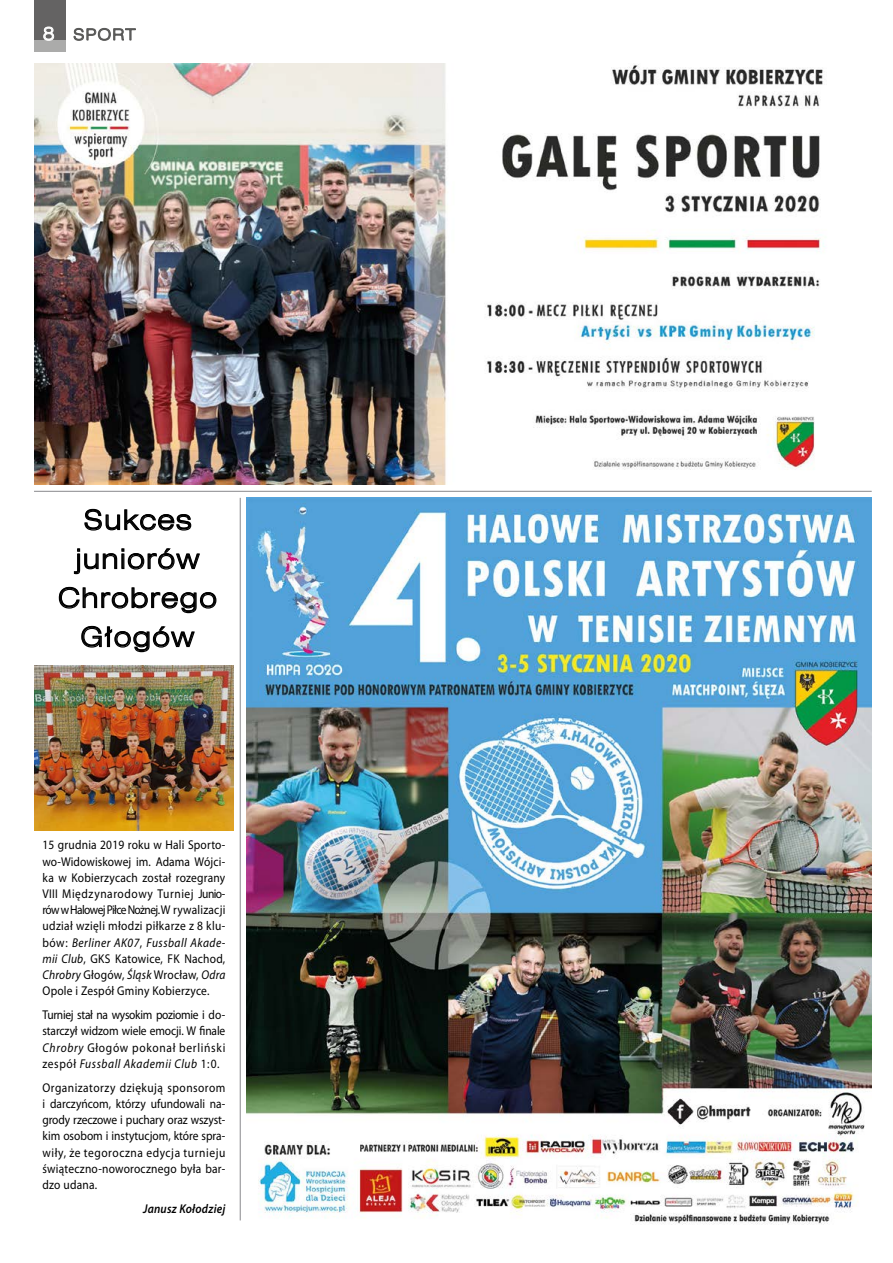
<style>
.page{position:relative;width:893px;height:1263px;background:#fff}
.page>*{position:absolute;margin:0;border:0;box-sizing:border-box;transform-origin:0 0}
.t1{font:27px/39px "Swis 721 Lt Ex EU";letter-spacing:.05em;color:#000;text-align:center}
.t2{font:15.75px "Swis 721 Lt Ex EU";letter-spacing:.075em;color:#575756}
.t3{font:12.75px/16.2px "Myriad Pro";letter-spacing:.02em;color:#000;text-align:justify;scale:.9 1}
.t4{font:italic 600 12.75px "Myriad Pro";letter-spacing:.02em;color:#000;scale:.9 1}
.s1{font-size:18px;color:#fff}
.s2{font-style:italic}
</style>
<div class="page">
<hr style="left:34px;top:491px;width:838px;height:1px;background:#969699">
<hr style="left:240px;top:498px;width:1px;height:722px;background:#969699">
<svg style="left:84px;top:508px;width:108px;height:23px"></svg>
<svg style="left:73px;top:548px;width:127px;height:27px"></svg>
<svg style="left:58px;top:586px;width:159px;height:28px"></svg>
<svg style="left:81px;top:625px;width:114px;height:28px"></svg>
<img style="left:34px;top:665px;width:200px;height:165px">
<img style="left:246px;top:498px;width:626px;height:727px">
<img style="left:35px;top:64px;width:790px;height:421px">
<div style="left:34px;top:0;width:31px;height:40px;background:#646363"></div>
<div style="left:34px;top:40px;width:31px;height:11px;background:#ababaa"></div>
<svg style="left:43px;top:26px;width:11px;height:15px"></svg>
<svg style="left:73px;top:28px;width:63px;height:13px"></svg>
<p class="t2" style="left:43px;top:25px;width:94px"><span class="s1">8</span> SPORT</p>
<h1 class="t1" style="left:58px;top:501px;width:160px">Sukces juniorów<br>Chrobrego<br>Głogów</h1>
<p class="t3" style="left:43px;top:837px;width:205px">15 grudnia 2019 roku w Hali Sporto&shy;wo-Widowiskowej im. Adama Wójci&shy;ka w Kobierzycach został rozegrany VIII Międzynarodowy Turniej Junio&shy;rów w Halowej Piłce Nożnej. W rywalizacji udział wzięli młodzi piłkarze z 8 klu&shy;bów: <span class="s2">Berliner AK07</span>, <span class="s2">Fussball Akade&shy;mii Club</span>, GKS Katowice, FK Nachod, <span class="s2">Chrobry</span> Głogów, <span class="s2">Śląsk</span> Wrocław, <span class="s2">Odra </span>Opole i Zespół Gminy Kobierzyce.</p>
<p class="t3" style="left:43px;top:1007px;width:205px">Turniej stał na wysokim poziomie i do&shy;starczył widzom wiele emocji. W finale <span class="s2">Chrobry</span> Głogów pokonał berliński zespół <span class="s2">Fussball Akademii Club</span> 1:0.</p>
<p class="t3" style="left:43px;top:1079px;width:205px">Organizatorzy dziękują sponsorom i darczyńcom, którzy ufundowali na&shy;grody rzeczowe i puchary oraz wszyst&shy;kim osobom i instytucjom, które spra&shy;wiły, że tegoroczna edycja turnieju świąteczno-noworocznego była bar&shy;dzo udana.</p>
<p class="t4" style="left:143px;top:1201px;width:93px">Janusz Kołodziej</p>
</div>
